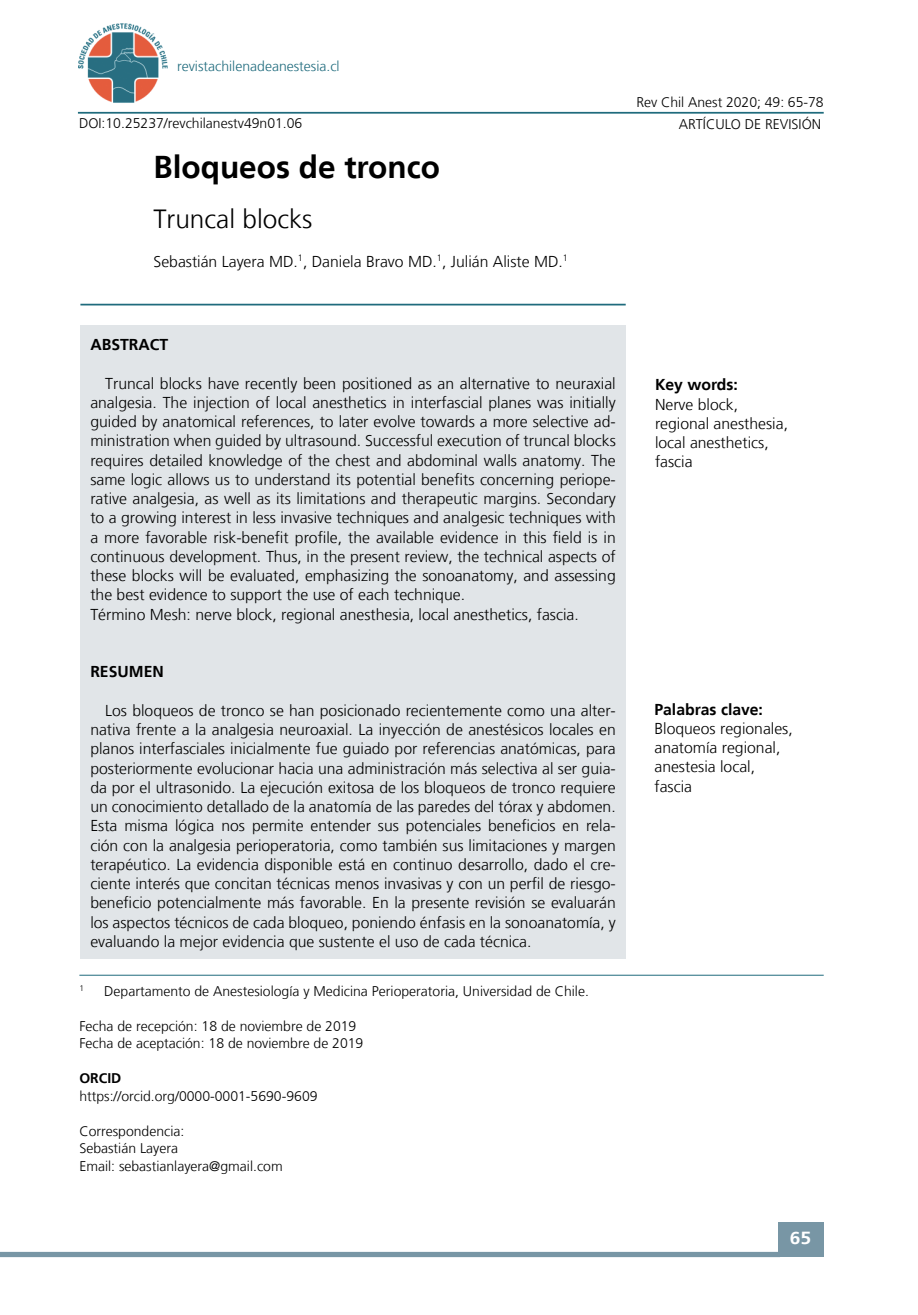
<style>
.page{position:relative;width:918px;height:1315px;background:#fff}
.page>*{position:absolute;margin:0;border:0;box-sizing:border-box;transform-origin:0 0}
.t1{font:700 31.5px "Frutiger LT";color:#000}
.t2{font:300 26.25px "Frutiger LT";color:#000}
.t3{font:700 17.5px "Frutiger LT";color:#fff;scale:1.1 1}
.t4{font:300 15.75px/19.2px "Frutiger LT";color:#000}
.t5{font:700 15.75px "Frutiger LT";color:#000}
.t6{font:300 14px/17.5px "Frutiger LT";color:#000}
.t7{font:300 14px "Frutiger LT";color:#1f6b7d}
.t8{font:700 14px "Frutiger LT";color:#000}
.t9{font:300 8.22px "Frutiger LT";color:#000}
</style>
<div class="page">
<div style="left:778px;top:1222px;width:45px;height:35px;background:#7896a5"></div>
<div style="left:0;top:1251px;width:780px;height:6px;background:#7896a5"></div>
<hr style="left:78px;top:112px;width:745px;height:2px;background:#1f6b7d">
<img style="left:79px;top:23px;width:89px;height:80px">
<hr style="left:79px;top:974px;width:744px;height:1px;background:#1f6b7d">
<div style="left:80px;top:325px;width:546px;height:633px;background:#e1e5e8"></div>
<hr style="left:80px;top:304px;width:546px;height:1px;background:#1f6b7d">
<p class="t7" style="left:177px;top:58px;width:164px">revistachilenadeanestesia.cl</p>
<p class="t6" style="left:636px;top:93px;width:189px">Rev Chil Anest 2020; 49: 65-78</p>
<p class="t6" style="left:79px;top:115px;width:225px">DOI:10.25237/revchilanestv49n01.06</p>
<p class="t6" style="left:679px;top:115px;width:37px">artículo</p>
<p class="t6" style="left:745px;top:115px;width:27px">de revisi</p>
<p class="t6" style="left:802px;top:115px;width:19px">ón</p>
<h1 class="t1" style="left:153px;top:148px;width:288px">Bloqueos de tronco</h1>
<h2 class="t2" style="left:153px;top:204px;width:160px">Truncal blocks</h2>
<p class="t4" style="left:153px;top:252px;width:416px">Sebastián Layera MD.<sup>1</sup>, Daniela Bravo MD.<sup>1</sup>, Julián Aliste MD.<sup>1</sup></p>
<p class="t5" style="left:90px;top:335px;width:59px">Abstract</p>
<p class="t4" style="left:90px;top:374px;width:527px;text-indent:15px">Truncal blocks have recently been positioned as an alternative to neuraxial analgesia. The injection of local anesthetics in interfascial planes was initially guided by anatomical references, to later evolve towards a more selective ad&shy;ministration when guided by ultrasound. Successful execution of truncal blocks requires detailed knowledge of the chest and abdominal walls anatomy. The same logic allows us to understand its potential benefits concerning periope&shy;rative analgesia, as well as its limitations and therapeutic margins. Secondary to a growing interest in less invasive techniques and analgesic techniques with a more favorable risk-benefit profile, the available evidence in this field is in continuous development. Thus, in the present review, the technical aspects of these blocks will be evaluated, emphasizing the sonoanatomy, and assessing the best evidence to support the use of each technique.<br>Término Mesh: nerve block, regional anesthesia, local anesthetics, fascia.</p>
<p class="t5" style="left:90px;top:663px;width:64px">Resumen</p>
<p class="t4" style="left:90px;top:701px;width:527px;text-align:justify;text-indent:15px">Los bloqueos de tronco se han posicionado recientemente como una alter&shy;nativa frente a la analgesia neuroaxial. La inyección de anestésicos locales en planos interfasciales inicialmente fue guiado por referencias anatómicas, para posteriormente evolucionar hacia una administración más selectiva al ser guia&shy;da por el ultrasonido. La ejecución exitosa de los bloqueos de tronco requiere un conocimiento detallado de la anatomía de las paredes del tórax y abdomen.<br>Esta misma lógica nos permite entender sus potenciales beneficios en rela&shy;ción con la analgesia perioperatoria, como también sus limitaciones y margen terapéutico. La evidencia disponible está en continuo desarrollo, dado el cre&shy;ciente interés que concitan técnicas menos invasivas y con un perfil de riesgo&shy;beneficio potencialmente más favorable. En la presente revisión se evaluarán los aspectos técnicos de cada bloqueo, poniendo énfasis en la sonoanatomía, y evaluando la mejor evidencia que sustente el uso de cada técnica.</p>
<p class="t9" style="left:79px;top:983px;width:6px">1</p>
<p class="t6" style="left:104px;top:982px;width:486px">Departamento de Anestesiología y Medicina Perioperatoria, Universidad de Chile.</p>
<p class="t6" style="left:79px;top:1017px;width:285px">Fecha de recepción: 18 de noviembre de 2019<br>Fecha de aceptación: 18 de noviembre de 2019</p>
<p class="t8" style="left:79px;top:1070px;width:42px">ORCID</p>
<p class="t6" style="left:79px;top:1087px;width:240px">https://orcid.org/0000-0001-5690-9609</p>
<p class="t6" style="left:79px;top:1122px;width:205px">Correspondencia:<br>Sebastián Layera<br>Email: sebastianlayera@gmail.com</p>
<p class="t5" style="left:655px;top:375px;width:84px">Key words:</p>
<p class="t4" style="left:655px;top:395px;width:135px">Nerve block, regional anesthesia, local anesthetics, fascia</p>
<p class="t5" style="left:654px;top:700px;width:110px">Palabras clave:</p>
<p class="t4" style="left:654px;top:719px;width:140px">Bloqueos regionales, anatomía regional, anestesia local, fascia</p>
<p class="t3" style="left:790px;top:1227px;width:21px">65</p>
</div>
